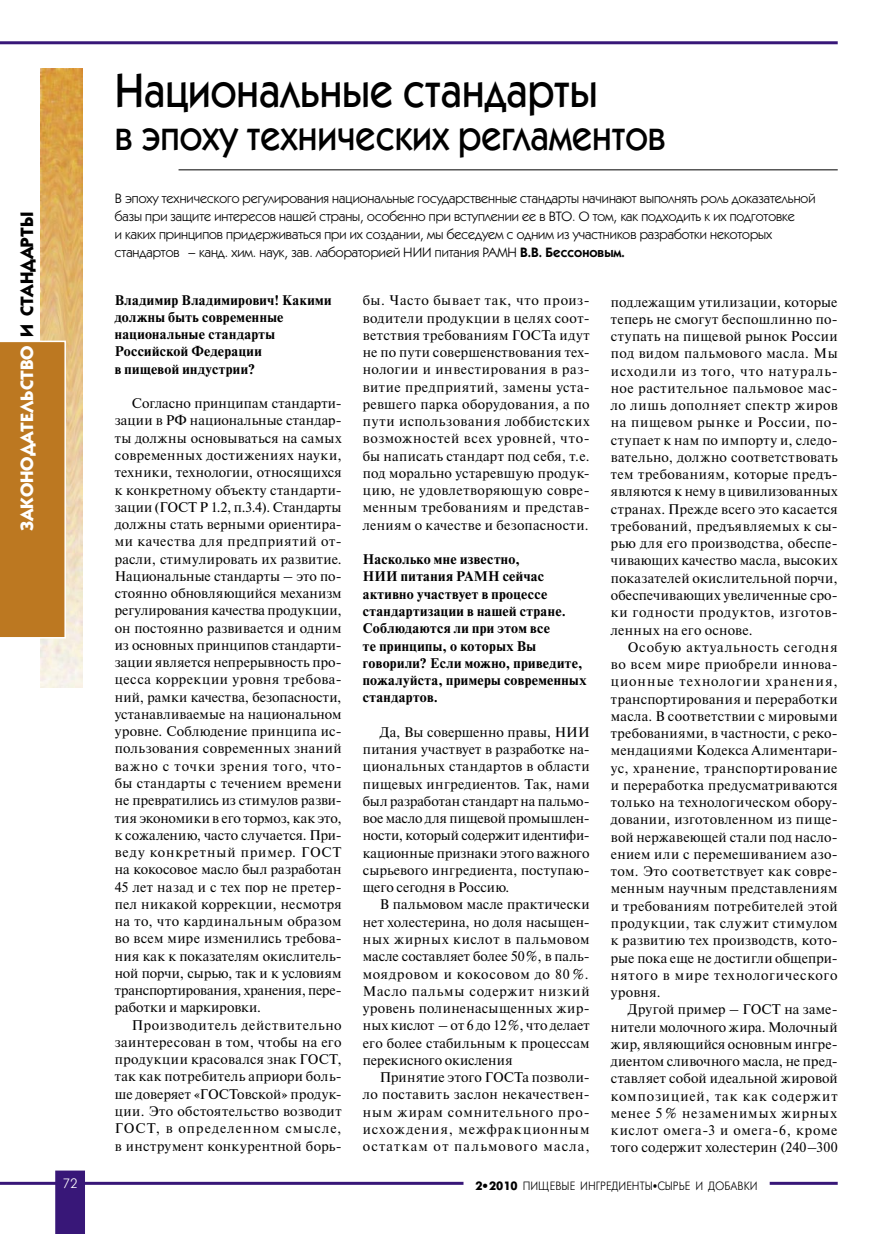
<style>
.page{position:relative;width:893px;height:1234px;background:#fff}
.page>*{position:absolute;margin:0;border:0;box-sizing:border-box;transform-origin:0 0}
.заголовок{font:500 48px "Kabel C";color:#000;scale:.9 1}
.заголовок-2{font:500 42px "Kabel C";color:#000;scale:.9 1}
.t1{font:700 18px "Kabel C";color:#fff}
.ньютон-9_6_12_6{font:13.95px/17.2px "Newton C";letter-spacing:.025em;color:#000;text-align:justify}
.ньютон-9_6_12_6-2{font:700 13.95px/17.2px "Newton C";letter-spacing:.025em;color:#000}
.врез{font:13.65px/18.1px "Kabel C";color:#000}
.t2{font:13.5px "Futuris C";color:#fff}
.t3{font:12px "Futuris C";color:#000;scale:.9 1}
.s1{color:#000}
.s2{font-weight:600}
.s3{font-family:"Futuris XC"}
.s4{font-size:15px}
</style>
<div class="page">
<hr style="left:0;top:41px;width:838px;height:3px;background:#381778">
<hr style="left:0;top:1181px;width:838px;height:3px;background:#381778">
<div style="left:55px;top:1170px;width:30px;height:63px;background:#381778"></div>
<div style="left:464px;top:1179px;width:305px;height:7px;background:#fff"></div>
<img style="left:40px;top:68px;width:43px;height:619px">
<div style="left:0;top:340px;width:66px;height:298px;background:#bc7821"></div>
<hr style="left:179px;top:169px;width:659px;height:1px;background:#000">
<p class="t1" style="left:17px;top:531px;width:321px;rotate:-90deg">ЗАКОНОДАТЕЛЬСТВО <span class="s1">И СТАНДАРТЫ</span></p>
<p class="заголовок" style="left:115px;top:64px;width:538px">Национальные стандарты</p>
<p class="заголовок-2" style="left:115px;top:113px;width:614px">в эпоху технических регламентов</p>
<p class="врез" style="left:115px;top:189px;width:702px">В эпоху технического регулирования национальные государственные стандарты начинают выполнять роль доказательной базы при защите интересов нашей страны, особенно при вступлении ее в ВТО. О том, как подходить к их подготовке<br>и каких принципов придерживаться при их создании, мы беседуем с одним из участников разработки некоторых стандартов – канд. хим. наук, зав. лабораторией НИИ питания РАМН <span class="s2">В.В. Бессоновым.</span></p>
<p class="ньютон-9_6_12_6-2" style="left:115px;top:291px;width:218px">Владимир Владимирович! Какими должны быть современные национальные стандарты<br>Российской Федерации</p>
<p class="ньютон-9_6_12_6-2" style="left:115px;top:360px;width:142px">в пищевой индустрии?</p>
<p class="ньютон-9_6_12_6" style="left:115px;top:395px;width:228px;text-indent:17px">Согласно принципам стандарти&shy;зации в РФ национальные стандар&shy;ты должны основываться на самых современных достижениях науки, техники, технологии, относящихся к конкретному объекту стандарти&shy;зации (ГОСТ Р 1.2, п.3.4). Стандарты должны стать верными ориентира&shy;ми качества для предприятий от&shy;расли, стимулировать их развитие.<br>Национальные стандарты – это по&shy;стоянно обновляющийся механизм регулирования качества продукции, он постоянно развивается и одним из основных принципов стандарти&shy;зации является непрерывность про&shy;цесса коррекции уровня требова&shy;ний, рамки качества, безопасности, устанавливаемые на национальном уровне. Соблюдение принципа ис&shy;пользования современных знаний важно с точки зрения того, что&shy;бы стандарты с течением времени не превратились из стимулов разви&shy;тия экономики в его тормоз, как это, к сожалению, часто случается. При&shy;веду конкретный пример. ГОСТ на кокосовое масло был разработан 45 лет назад и с тех пор не претер&shy;пел никакой коррекции, несмотря на то, что кардинальным образом во всем мире изменились требова&shy;ния как к показателям окислитель&shy;ной порчи, сырью, так и к условиям транспортирования, хранения, пере&shy;работки и маркировки.</p>
<p class="ньютон-9_6_12_6" style="left:115px;top:1016px;width:228px;text-indent:17px">Производитель действительно заинтересован в том, чтобы на его продукции красовался знак ГОСТ, так как потребитель априори боль&shy;ше доверяет «ГОСТовской» продук&shy;ции. Это обстоятельство возводит ГОСТ, в определенном смысле, в инструмент конкурентной борь-</p>
<p class="ньютон-9_6_12_6" style="left:363px;top:292px;width:228px">бы. Часто бывает так, что произ&shy;водители продукции в целях соот&shy;ветствия требованиям ГОСТа идут не по пути совершенствования тех&shy;нологии и инвестирования в раз&shy;витие предприятий, замены уста&shy;ревшего парка оборудования, а по пути использования лоббистских возможностей всех уровней, что&shy;бы написать стандарт под себя, т.е. под морально устаревшую продук&shy;цию, не удовлетворяющую совре&shy;менным требованиям и представ&shy;лениям о качестве и безопасности.</p>
<p class="ньютон-9_6_12_6-2" style="left:363px;top:550px;width:225px">Насколько мне известно,<br>НИИ питания РАМН сейчас активно участвует в процессе стандартизации в нашей стране.<br>Соблюдаются ли при этом все<br>те принципы, о которых Вы говорили? Если можно, приведите, пожалуйста, примеры современных стандартов.</p>
<p class="ньютон-9_6_12_6" style="left:363px;top:723px;width:228px;text-indent:17px">Да, Вы совершенно правы, НИИ питания участвует в разработке на&shy;циональных стандартов в области пищевых ингредиентов. Так, нами был разработан стандарт на пальмо&shy;вое масло для пищевой промышлен&shy;ности, который содержит идентифи&shy;кационные признаки этого важного сырьевого ингредиента, поступаю&shy;щего сегодня в Россию.</p>
<p class="ньютон-9_6_12_6" style="left:363px;top:895px;width:228px;text-indent:17px">В пальмовом масле практически нет холестерина, но доля насыщен&shy;ных жирных кислот в пальмовом масле составляет более 50%, в паль&shy;моядровом и кокосовом до 80 %.<br>Масло пальмы содержит низкий уровень полиненасыщенных жир&shy;ных кислот – от 6 до 12%, что делает его более стабильным к процессам перекисного окисления</p>
<p class="ньютон-9_6_12_6" style="left:363px;top:1068px;width:228px;text-indent:17px">Принятие этого ГОСТа позволи&shy;ло поставить заслон некачествен&shy;ным жирам сомнительного про&shy;исхождения, межфракционным остаткам от пальмового масла,</p>
<p class="ньютон-9_6_12_6" style="left:611px;top:293px;width:228px">подлежащим утилизации, которые теперь не смогут беспошлинно по&shy;ступать на пищевой рынок России под видом пальмового масла. Мы исходили из того, что натураль&shy;ное растительное пальмовое мас&shy;ло лишь дополняет спектр жиров на пищевом рынке и России, по&shy;ступает к нам по импорту и, следо&shy;вательно, должно соответствовать тем требованиям, которые предъ&shy;являются к нему в цивилизованных странах. Прежде всего это касается требований, предъявляемых к сы&shy;рью для его производства, обеспе&shy;чивающих качество масла, высоких показателей окислительной порчи, обеспечивающих увеличенные сро&shy;ки годности продуктов, изготов&shy;ленных на его основе.</p>
<p class="ньютон-9_6_12_6" style="left:611px;top:638px;width:228px;text-indent:17px">Особую актуальность сегодня во всем мире приобрели иннова&shy;ционные технологии хранения, транспортирования и переработки масла. В соответствии с мировыми требованиями, в частности, с реко&shy;мендациями Кодекса Алиментари&shy;ус, хранение, транспортирование и переработка предусматриваются только на технологическом обору&shy;довании, изготовленном из пище&shy;вой нержавеющей стали под насло&shy;ением или с перемешиванием азо&shy;том. Это соответствует как совре&shy;менным научным представлениям и требованиям потребителей этой продукции, так служит стимулом к развитию тех производств, кото&shy;рые пока еще не достигли общепри&shy;нятого в мире технологического уровня.</p>
<p class="ньютон-9_6_12_6" style="left:611px;top:1000px;width:228px;text-indent:17px">Другой пример – ГОСТ на заме&shy;нители молочного жира. Молочный жир, являющийся основным ингре&shy;диентом сливочного масла, не пред&shy;ставляет собой идеальной жировой композицией, так как содержит менее 5 % незаменимых жирных кислот омега-3 и омега-6, кроме того содержит холестерин (240–300</p>
<p class="t2" style="left:63px;top:1176px;width:16px">72</p>
<p class="t3" style="left:475px;top:1179px;width:315px"><span class="s3">2•2010</span> ПИЩЕВЫЕ ИНГРЕДИЕНТЫ<span class="s4">•</span>СЫРЬЕ И ДОБАВКИ</p>
</div>
